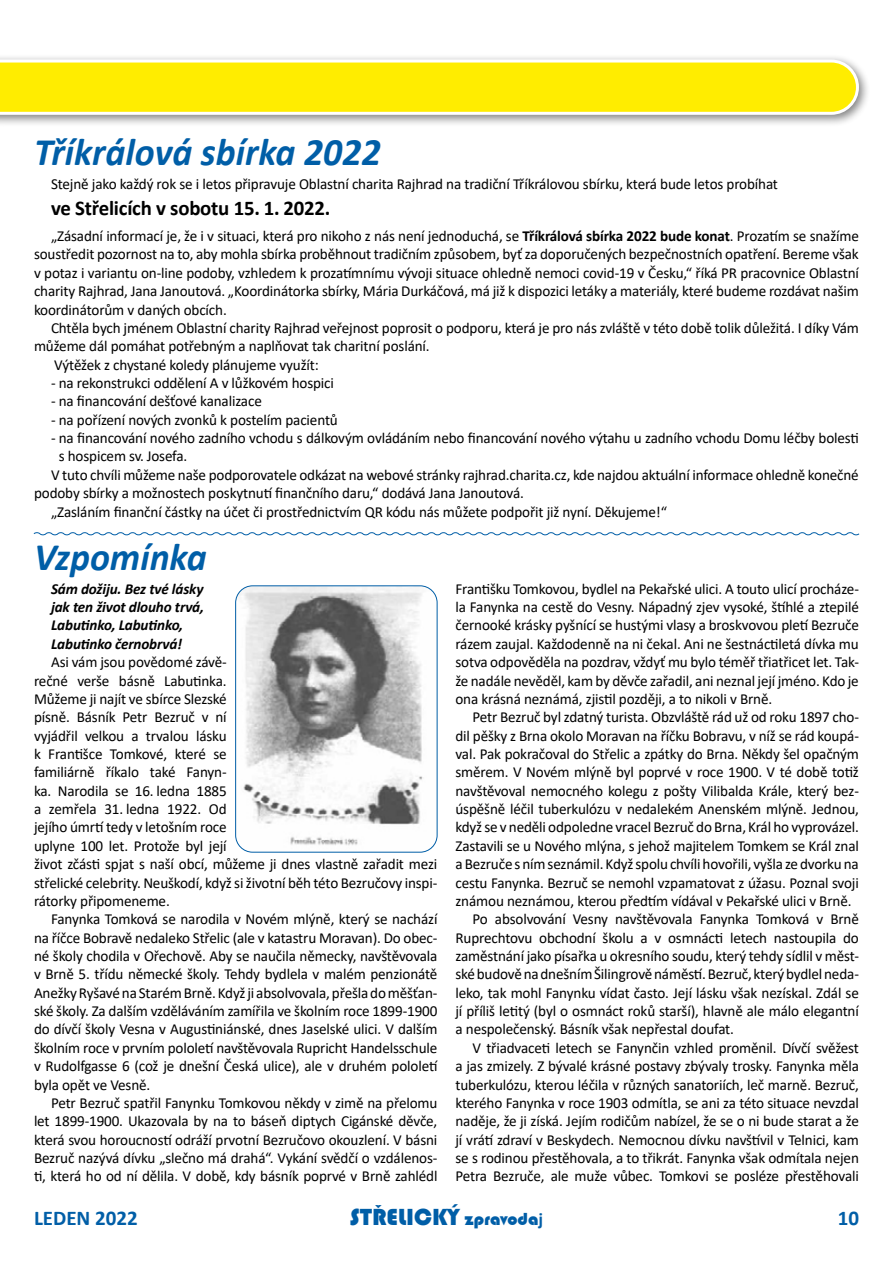
<style>
.page{position:relative;width:893px;height:1263px;background:#fff}
.page>*{position:absolute;margin:0;border:0;box-sizing:border-box;transform-origin:0 0}
.t1{font:italic 700 39px "Calibri";color:#005ea7}
.t2{font:24px "Bauhaus 93";color:#005ea7}
.t3{font:700 21px "Calibri";letter-spacing:-.01em;color:#000}
.t4{font:700 21px "Calibri";color:#005ea7}
.t5{font:15.3px/18.3px "Calibri";letter-spacing:-.01em;color:#000;text-align:justify}
.t6{font:italic 700 15.3px/18.3px "Calibri";letter-spacing:-.01em;color:#000}
.t7{font:15.3px "Calibri";letter-spacing:-.03em;color:#000}
.s1{font-weight:700}
.s2{font-size:18px}
.s3{font-family:"Calibri";font-weight:700;font-size:18px}
</style>
<div class="page">
<div style="left:0;top:53px;width:870px;height:74px;background:#000;opacity:.5"></div>
<svg style="left:0;top:60px;width:859px;height:55px;background:#feee1c"></svg>
<svg style="left:33px;top:532px;width:827px;height:4px"></svg>
<img style="left:236px;top:586px;width:201px;height:266px">
<div style="left:235px;top:585px;width:202px;height:267px;border:1px solid #005ea7;border-radius:17px"></div>
<h1 class="t1" style="left:34px;top:125px;width:348px">Tříkrálová sbírka 2022</h1>
<p class="t5" style="left:51px;top:175px;width:728px">Stejně jako každý rok se i letos připravuje Oblastní charita Rajhrad na tradiční Tříkrálovou sbírku, která bude letos probíhat</p>
<h3 class="t3" style="left:51px;top:193px;width:281px">ve Střelicích v sobotu 15. 1. 2022.</h3>
<p class="t5" style="left:34px;top:226px;width:826px;text-indent:17px">„Zásadní informací je, že i v situaci, která pro nikoho z nás není jednoduchá, se <span class="s1">Tříkrálová sbírka 2022 bude konat</span>. Prozatím se snažíme soustředit pozornost na to, aby mohla sbírka proběhnout tradičním způsobem, byť za doporučených bezpečnostních opatření. Bereme však v potaz i variantu on-‑line podoby, vzhledem k prozatímnímu vývoji situace ohledně nemoci covid-19 v Česku,“ říká PR pracovnice Oblastní charity Rajhrad, Jana Janoutová. „Koordinátorka sbírky, Mária Durkáčová, má již k dispozici letáky a materiály, které budeme rozdávat našim koordinátorům v daných obcích.</p>
<p class="t5" style="left:51px;top:318px;width:809px">Chtěla bych jménem Oblastní charity Rajhrad veřejnost poprosit o podporu, která je pro nás zvláště v této době tolik důležitá. I díky Vám</p>
<p class="t5" style="left:34px;top:337px;width:397px">můžeme dál pomáhat potřebným a naplňovat tak charitní poslání.</p>
<p class="t5" style="left:54px;top:355px;width:266px">Výtěžek z chystané koledy plánujeme využít:</p>
<p class="t5" style="left:51px;top:373px;width:284px">- na rekonstrukci oddělení A v lůžkovém hospici</p>
<p class="t5" style="left:51px;top:392px;width:212px">- na financování dešťové kanalizace</p>
<p class="t5" style="left:51px;top:410px;width:288px">- na pořízení nových zvonků k postelím pacientů</p>
<p class="t5" style="left:51px;top:428px;width:809px">- na financování nového zadního vchodu s dálkovým ovládáním nebo financování nového výtahu u zadního vchodu Domu léčby bolesti</p>
<p class="t5" style="left:59px;top:447px;width:130px">s hospicem sv. Josefa.</p>
<p class="t5" style="left:51px;top:465px;width:809px">V tuto chvíli můžeme naše podporovatele odkázat na webové stránky rajhrad.charita.cz, kde najdou aktuální informace ohledně konečné</p>
<p class="t5" style="left:34px;top:484px;width:491px">podoby sbírky a možnostech poskytnutí finančního daru,“ dodává Jana Janoutová.</p>
<p class="t5" style="left:51px;top:502px;width:617px">„Zasláním finanční částky na účet či prostřednictvím QR kódu nás můžete podpořit již nyní. Děkujeme!“</p>
<h1 class="t1" style="left:34px;top:529px;width:174px">Vzpomínka</h1>
<p class="t6" style="left:51px;top:579px;width:154px">Sám dožiju. Bez tvé lásky jak ten život dlouho trvá,<br>Labutinko, Labutinko,<br>Labutinko černobrvá!</p>
<p class="t5" style="left:34px;top:652px;width:405px;text-align:left;text-indent:17px">Asi vám jsou povědomé závě-<br>rečné verše básně Labutinka.<br>Můžeme ji najít ve sbírce Slezské<br>písně. Básník Petr Bezruč v ní<br>vyjádřil velkou a trvalou lásku<br>k Františce Tomkové, které se<br>familiárně říkalo také Fanyn-<br>ka. Narodila se 16. ledna 1885<br>a zemřela 31. ledna 1922. Od<br>jejího úmrtí tedy v letošním roce<br>uplyne 100 let. Protože byl její<br>život zčásti spjat s naší obcí, můžeme ji dnes vlastně zařadit mezi střelické celebrity. Neuškodí, když si životní běh této Bezručovy inspi&shy;rátorky připomeneme.</p>
<p class="t5" style="left:34px;top:910px;width:405px;text-indent:17px">Fanynka Tomková se narodila v Novém mlýně, který se nachází na říčce Bobravě nedaleko Střelic (ale v katastru Moravan). Do obec&shy;né školy chodila v Ořechově. Aby se naučila německy, navštěvovala v Brně 5. třídu německé školy. Tehdy bydlela v malém penzionátě Anežky Ryšavé na Starém Brně. Když ji absolvovala, přešla do měšťan&shy;ské školy. Za dalším vzděláváním zamířila ve školním roce 1899-1900 do dívčí školy Vesna v Augustiniánské, dnes Jaselské ulici. V dalším školním roce v prvním pololetí navštěvovala Rupricht Handelsschule v Rudolfgasse 6 (což je dnešní Česká ulice), ale v druhém pololetí byla opět ve Vesně.</p>
<p class="t5" style="left:34px;top:1093px;width:405px;text-indent:17px">Petr Bezruč spatřil Fanynku Tomkovou někdy v zimě na přelomu let 1899-1900. Ukazovala by na to báseň diptych Cigánské děvče, která svou horoucností odráží prvotní Bezručovo okouzlení. V básni Bezruč nazývá dívku „slečno má drahá“. Vykání svědčí o vzdálenos&shy;ti, která ho od ní dělila. V době, kdy básník poprvé v Brně zahlédl</p>
<p class="t5" style="left:455px;top:579px;width:405px">Františku Tomkovou, bydlel na Pekařské ulici. A touto ulicí procháze&shy;la Fanynka na cestě do Vesny. Nápadný zjev vysoké, štíhlé a ztepilé černooké krásky pyšnící se hustými vlasy a broskvovou pletí Bezruče rázem zaujal. Každodenně na ni čekal. Ani ne šestnáctiletá dívka mu sotva odpověděla na pozdrav, vždyť mu bylo téměř třiatřicet let. Tak&shy;že nadále nevěděl, kam by děvče zařadil, ani neznal její jméno. Kdo je ona krásná neznámá, zjistil později, a to nikoli v Brně.</p>
<p class="t5" style="left:472px;top:708px;width:388px">Petr Bezruč byl zdatný turista. Obzvláště rád už od roku 1897 cho-</p>
<p class="t5" style="left:455px;top:726px;width:405px">dil pěšky z Brna okolo Moravan na říčku Bobravu, v níž se rád koupá-</p>
<p class="t5" style="left:455px;top:744px;width:405px">val. Pak pokračoval do Střelic a zpátky do Brna. Někdy šel opačným</p>
<p class="t5" style="left:455px;top:763px;width:405px">směrem. V Novém mlýně byl poprvé v roce 1900. V té době totiž</p>
<p class="t5" style="left:455px;top:781px;width:405px">navštěvoval nemocného kolegu z pošty Vilibalda Krále, který bez-</p>
<p class="t5" style="left:455px;top:799px;width:405px">úspěšně léčil tuberkulózu v nedalekém Anenském mlýně. Jednou,</p>
<p class="t5" style="left:455px;top:818px;width:405px">když se v neděli odpoledne vracel Bezruč do Brna, Král ho vyprovázel.</p>
<p class="t5" style="left:455px;top:836px;width:405px">Zastavili se u Nového mlýna, s jehož majitelem Tomkem se Král znal</p>
<p class="t5" style="left:455px;top:854px;width:405px">aBezruče sním seznámil. Když spolu chvíli hovořili, vyšla ze dvorku na</p>
<p class="t5" style="left:455px;top:873px;width:405px">cestu Fanynka. Bezruč se nemohl vzpamatovat z úžasu. Poznal svoji</p>
<p class="t5" style="left:455px;top:891px;width:398px">známou neznámou, kterou předtím vídával v Pekařské ulici v Brně.</p>
<p class="t7" style="left:472px;top:908px;width:388px">Po absolvování Vesny navštěvovala Fanynka Tomková v Brně</p>
<p class="t5" style="left:455px;top:928px;width:405px">Ruprechtovu obchodní školu a v osmnácti letech nastoupila do</p>
<p class="t5" style="left:455px;top:946px;width:405px">zaměstnání jako písařka u okresního soudu, který tehdy sídlil v měst-</p>
<p class="t5" style="left:455px;top:965px;width:405px">ské budově na dnešním Šilingrově náměstí. Bezruč, který bydlel neda-</p>
<p class="t5" style="left:455px;top:983px;width:405px">leko, tak mohl Fanynku vídat často. Její lásku však nezískal. Zdál se</p>
<p class="t5" style="left:455px;top:1001px;width:405px">jí příliš letitý (byl o osmnáct roků starší), hlavně ale málo elegantní</p>
<p class="t5" style="left:455px;top:1020px;width:280px">a nespolečenský. Básník však nepřestal doufat.</p>
<p class="t5" style="left:472px;top:1038px;width:388px">V třiadvaceti letech se Fanynčin vzhled proměnil. Dívčí svěžest</p>
<p class="t5" style="left:455px;top:1056px;width:405px">a jas zmizely. Z bývalé krásné postavy zbývaly trosky. Fanynka měla</p>
<p class="t5" style="left:455px;top:1075px;width:405px">tuberkulózu, kterou léčila v různých sanatoriích, leč marně. Bezruč,</p>
<p class="t5" style="left:455px;top:1093px;width:405px">kterého Fanynka v roce 1903 odmítla, se ani za této situace nevzdal</p>
<p class="t5" style="left:455px;top:1111px;width:405px">naděje, že ji získá. Jejím rodičům nabízel, že se o ni bude starat a že</p>
<p class="t5" style="left:455px;top:1130px;width:405px">jí vrátí zdraví v Beskydech. Nemocnou dívku navštívil v Telnici, kam</p>
<p class="t5" style="left:455px;top:1148px;width:405px">se s rodinou přestěhovala, a to třikrát. Fanynka však odmítala nejen</p>
<p class="t5" style="left:455px;top:1167px;width:405px">Petra Bezruče, ale muže vůbec. Tomkovi se posléze přestěhovali</p>
<h3 class="t4" style="left:34px;top:1203px;width:105px">LEDEN 2022</h3>
<h2 class="t2" style="left:350px;top:1203px;width:195px">STRˇ ELICKÝ <span class="s2">zpravoda</span><span class="s3">j</span></h2>
<h3 class="t4" style="left:838px;top:1203px;width:23px">10</h3>
</div>
